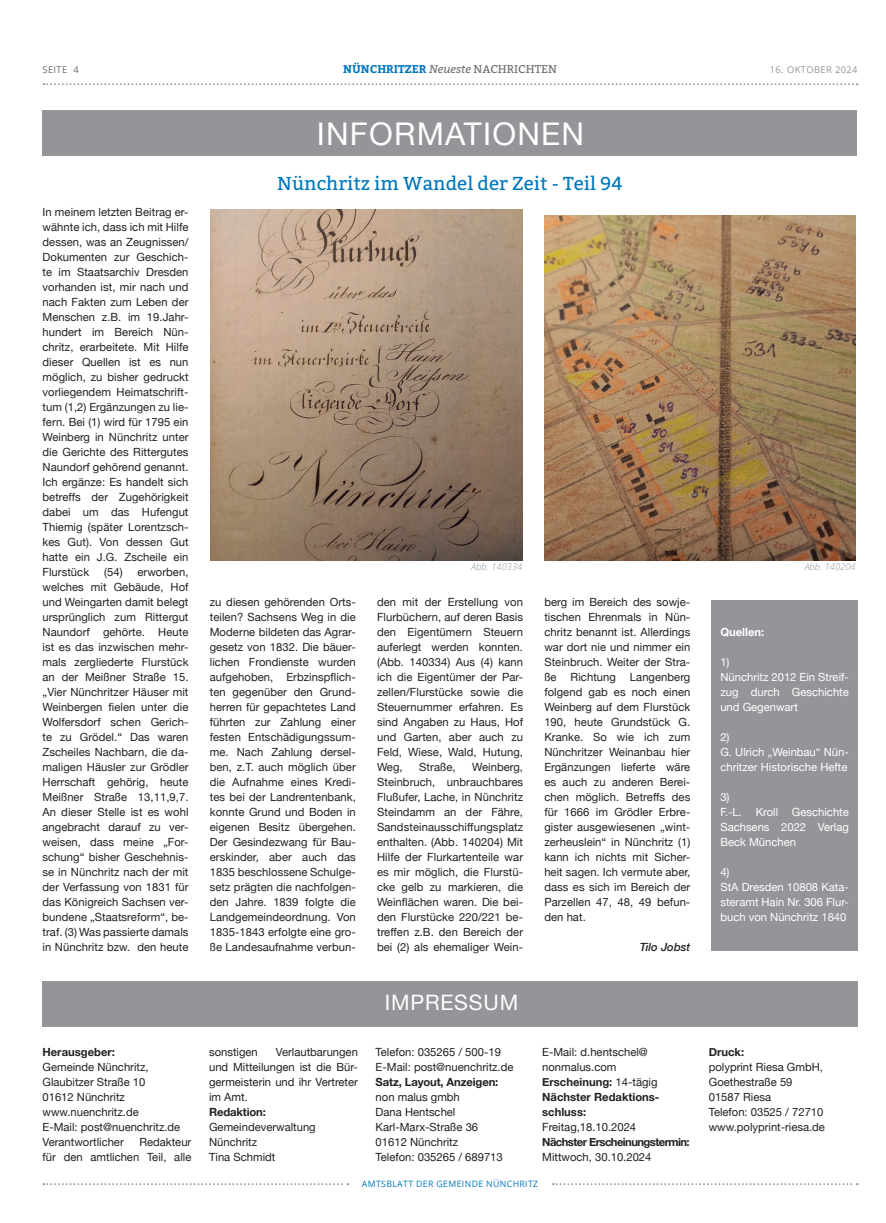
<style>
.page{position:relative;width:886px;height:1223px;background:#fff}
.page>*{position:absolute;margin:0;border:0;box-sizing:border-box;transform-origin:0 0}
.t1{font:31.25px "Helvetica Neue";letter-spacing:.04em;color:#fff}
.t2{font:21.25px "Helvetica Neue";letter-spacing:.04em;color:#fff}
.t3{font:18.75px "Bitter";color:#0078be}
.t4{font:11.25px/15px "Helvetica Neue";color:#231f20;text-align:justify}
.t5{font:11.25px/15px "Helvetica Neue";color:#fff}
.t6{font:700 11.25px "Helvetica Neue";letter-spacing:-.01em;color:#231f20}
.t7{font:700 11.25px "Bitter";color:#0078be}
.t8{font:700 11.25px "Helvetica Neue";letter-spacing:-.05em;color:#231f20}
.t9{font:italic 500 11.25px "Helvetica Neue";letter-spacing:.005em;color:#231f20}
.t10{font:700 11.25px "Helvetica Neue";color:#fff}
.t11{font:italic 300 9.38px "Open Sans";color:#939598}
.t12{font:9.38px "Open Sans";letter-spacing:.04em;color:#939598}
.t13{font:9.38px "Open Sans";letter-spacing:.04em;color:#6c6d70}
.t14{font:8.75px "Open Sans";letter-spacing:.04em;color:#0078be}
.s1{font-weight:400;font-style:italic;color:#6c6d70}
.s2{font-weight:400;color:#6c6d70}
.s3{font-weight:700}
</style>
<div class="page">
<svg style="left:43px;top:83px;width:815px;height:2px"></svg>
<svg style="left:43px;top:1183px;width:305px;height:2px"></svg>
<svg style="left:553px;top:1183px;width:305px;height:2px"></svg>
<div style="left:43px;top:111px;width:814px;height:45px;background:#939598"></div>
<div style="left:43px;top:981px;width:814px;height:45px;background:#939598"></div>
<div style="left:711px;top:601px;width:146px;height:350px;background:#939598"></div>
<img style="left:544px;top:216px;width:312px;height:345px">
<img style="left:211px;top:210px;width:311px;height:351px">
<p class="t13" style="left:43px;top:63px;width:38px">SEITE 4</p>
<p class="t7" style="left:343px;top:61px;width:215px">NÜNCHRITZER <span class="s1">Neueste</span> <span class="s2">NACHRICHTEN</span></p>
<p class="t12" style="left:770px;top:63px;width:89px">16. OKTOBER 2024</p>
<h1 class="t1" style="left:317px;top:111px;width:269px">INFORMATIONEN</h1>
<p class="t4" style="left:43px;top:205px;width:148px">In meinem letzten Beitrag er&shy;wähnte ich, dass ich mit Hilfe dessen, was an Zeugnissen/ Dokumenten zur Geschich&shy;te im Staatsarchiv Dresden vorhanden ist, mir nach und nach Fakten zum Leben der Menschen z.B. im 19.Jahr&shy;hundert im Bereich Nün&shy;chritz, erarbeitete. Mit Hilfe dieser Quellen ist es nun möglich, zu bisher gedruckt vorliegendem Heimatschrift&shy;tum (1,2) Ergänzungen zu lie&shy;fern. Bei (1) wird für 1795 ein Weinberg in Nünchritz unter die Gerichte des Rittergutes Naundorf gehörend genannt.<br>Ich ergänze: Es handelt sich betreffs der Zugehörigkeit dabei um das Hufengut Thiemig (später Lorentzsch&shy;kes Gut). Von dessen Gut hatte ein J.G. Zscheile ein Flurstück</p>
<p class="t4" style="left:104px;top:565px;width:20px">(54)</p>
<p class="t4" style="left:43px;top:565px;width:147px;text-indent:95px">erworben, welches mit Gebäude, Hof und Weingarten damit belegt ursprünglich zum Rittergut Naundorf gehörte. Heute ist es das inzwischen mehr&shy;mals zergliederte Flurstück an der Meißner Straße 15. „Vier Nünchritzer Häuser mit Weinbergen fielen unter die Wolfersdorf schen Gerich&shy;te zu Grödel.“ Das waren Zscheiles Nachbarn, die da&shy;maligen Häusler zur Grödler Herrschaft gehörig, heute Meißner Straße 13,11,9,7.<br>An dieser Stelle ist es wohl angebracht darauf zu ver&shy;weisen, dass meine „For&shy;schung“ bisher Geschehnis&shy;se in Nünchritz nach der mit der Verfassung von 1831 für das Königreich Sachsen ver&shy;bundene „Staatsreform“, be&shy;traf. (3) Was passierte damals in Nünchritz bzw. den heute</p>
<p class="t6" style="left:43px;top:1043px;width:74px">Herausgeber:</p>
<p class="t4" style="left:43px;top:1060px;width:139px;text-align:left">Gemeinde Nünchritz,<br>Glaubitzer Straße 10<br>01612 Nünchritz www.nuenchritz.de<br>E-Mail: post@nuenchritz.de<br>Verantwortlicher</p>
<p class="t4" style="left:43px;top:1135px;width:150px;text-align:right">Redakteur<br>für den amtlichen Teil, alle</p>
<h3 class="t3" style="left:277px;top:170px;width:347px">Nünchritz im Wandel der Zeit - Teil 94</h3>
<p class="t11" style="left:471px;top:560px;width:53px">Abb. 140334</p>
<p class="t11" style="left:805px;top:560px;width:53px">Abb. 140204</p>
<p class="t4" style="left:210px;top:595px;width:148px">zu diesen gehörenden Orts&shy;teilen? Sachsens Weg in die Moderne bildeten das Agrar&shy;gesetz von 1832. Die bäuer&shy;lichen Frondienste wurden aufgehoben, Erbzinspflich&shy;ten gegenüber den Grund&shy;herren für gepachtetes Land führten zur Zahlung einer festen Entschädigungssum&shy;me. Nach Zahlung dersel&shy;ben, z.T. auch möglich über die Aufnahme eines Kredi&shy;tes bei der Landrentenbank, konnte Grund und Boden in eigenen Besitz übergehen.<br>Der Gesindezwang für Bau&shy;erskinder, aber auch das 1835 beschlossene Schulge&shy;setz prägten die nachfolgen&shy;den Jahre. 1839 folgte die Landgemeindeordnung. Von 1835-1843 erfolgte eine gro&shy;ße Landesaufnahme verbun-</p>
<p class="t4" style="left:377px;top:595px;width:147px">den mit der Erstellung von Flurbüchern, auf deren Basis den Eigentümern Steuern auferlegt werden konnten. (Abb. 140334) Aus (4) kann ich die Eigentümer der Par&shy;zellen/Flurstücke sowie die Steuernummer erfahren. Es sind Angaben zu Haus, Hof und Garten, aber auch zu Feld, Wiese, Wald, Hutung, Weg,</p>
<p class="t4" style="left:419px;top:759px;width:38px">Straße,</p>
<p class="t4" style="left:377px;top:759px;width:148px;text-indent:95px">Weinberg, Steinbruch, unbrauchbares Flußufer, Lache, in Nünchritz Steindamm an der Fähre, Sandsteinausschiffungsplatz enthalten. (Abb. 140204) Mit Hilfe der Flurkartenteile war es mir möglich, die Flurstü&shy;cke gelb zu markieren, die Weinflächen waren. Die bei&shy;den Flurstücke 220/221 be&shy;treffen z.B. den Bereich der bei (2) als ehemaliger Wein-</p>
<p class="t4" style="left:209px;top:1045px;width:150px;text-indent:67px">Verlautbarungen und Mitteilungen ist die Bür&shy;germeisterin und ihr Vertreter im Amt.</p>
<p class="t6" style="left:209px;top:1103px;width:58px">Redaktion:</p>
<p class="t4" style="left:209px;top:1120px;width:108px;text-align:left">Gemeindeverwaltung<br>Nünchritz<br>Tina Schmidt</p>
<p class="t4" style="left:209px;top:1045px;width:50px">sonstigen</p>
<h2 class="t2" style="left:385px;top:987px;width:135px">IMPRESSUM</h2>
<p class="t4" style="left:376px;top:1045px;width:139px">Telefon: 035265 / 500-19<br>E-Mail: post@nuenchritz.de</p>
<p class="t6" style="left:376px;top:1073px;width:124px">Satz, Layout, Anzeigen:</p>
<p class="t4" style="left:376px;top:1090px;width:129px;text-align:left">non malus gmbh<br>Dana Hentschel<br>Karl-Marx-Straße 36<br>01612 Nünchritz<br>Telefon: 035265 / 689713</p>
<p class="t4" style="left:544px;top:594px;width:148px">berg im Bereich des sowje&shy;tischen Ehrenmals in Nün&shy;chritz benannt ist. Allerdings war dort nie und nimmer ein Steinbruch. Weiter der Stra&shy;ße Richtung Langenberg folgend gab es noch einen Weinberg auf dem Flurstück 190, heute Grundstück G.<br>Kranke. So wie ich zum Nünchritzer Weinanbau hier Ergänzungen lieferte wäre es auch zu anderen Berei&shy;chen möglich. Betreffs des für 1666 im Grödler Erbre&shy;gister ausgewiesenen „wint&shy;zerheuslein“ in Nünchritz (1) kann ich nichts mit Sicher&shy;heit sagen. Ich vermute aber, dass es sich im Bereich der Parzellen 47, 48, 49 befun&shy;den hat.</p>
<p class="t9" style="left:640px;top:937px;width:52px">Tilo Jobst</p>
<p class="t4" style="left:542px;top:1045px;width:119px;text-align:left">E-Mail: d.hentschel@ nonmalus.com<br><span class="s3">Erscheinung:</span> 14-tägig<br><span class="s3">Nächster Redaktions&shy;schluss:</span></p>
<p class="t4" style="left:542px;top:1120px;width:96px">Freitag,18.10.2024</p>
<p class="t8" style="left:542px;top:1133px;width:149px">Nächster Erscheinungstermin:</p>
<p class="t4" style="left:542px;top:1150px;width:111px">Mittwoch, 30.10.2024</p>
<p class="t14" style="left:362px;top:1177px;width:178px">AMTSBLATT DER GEMEINDE NÜNCHRITZ</p>
<p class="t10" style="left:720px;top:623px;width:45px">Quellen:</p>
<p class="t5" style="left:720px;top:655px;width:130px">1)<br>Nünchritz 2012 Ein Streif&shy;zug durch Geschichte und Gegenwart</p>
<p class="t5" style="left:720px;top:730px;width:130px">2)<br>G. Ulrich „Weinbau“ Nün&shy;chritzer Historische Hefte</p>
<p class="t5" style="left:720px;top:790px;width:130px">3)<br>F.-L. Kroll Geschichte<br>Sachsens 2022 Verlag<br>Beck München</p>
<p class="t5" style="left:720px;top:865px;width:130px">4)<br>StA Dresden 10808 Kata&shy;steramt Hain Nr. 306 Flur&shy;buch von Nünchritz 1840</p>
<p class="t6" style="left:709px;top:1043px;width:37px">Druck:</p>
<p class="t4" style="left:709px;top:1060px;width:118px;text-align:left">polyprint Riesa GmbH,<br>Goethestraße 59<br>01587 Riesa<br>Telefon: 03525 / 72710 www.polyprint-riesa.de</p>
</div>
